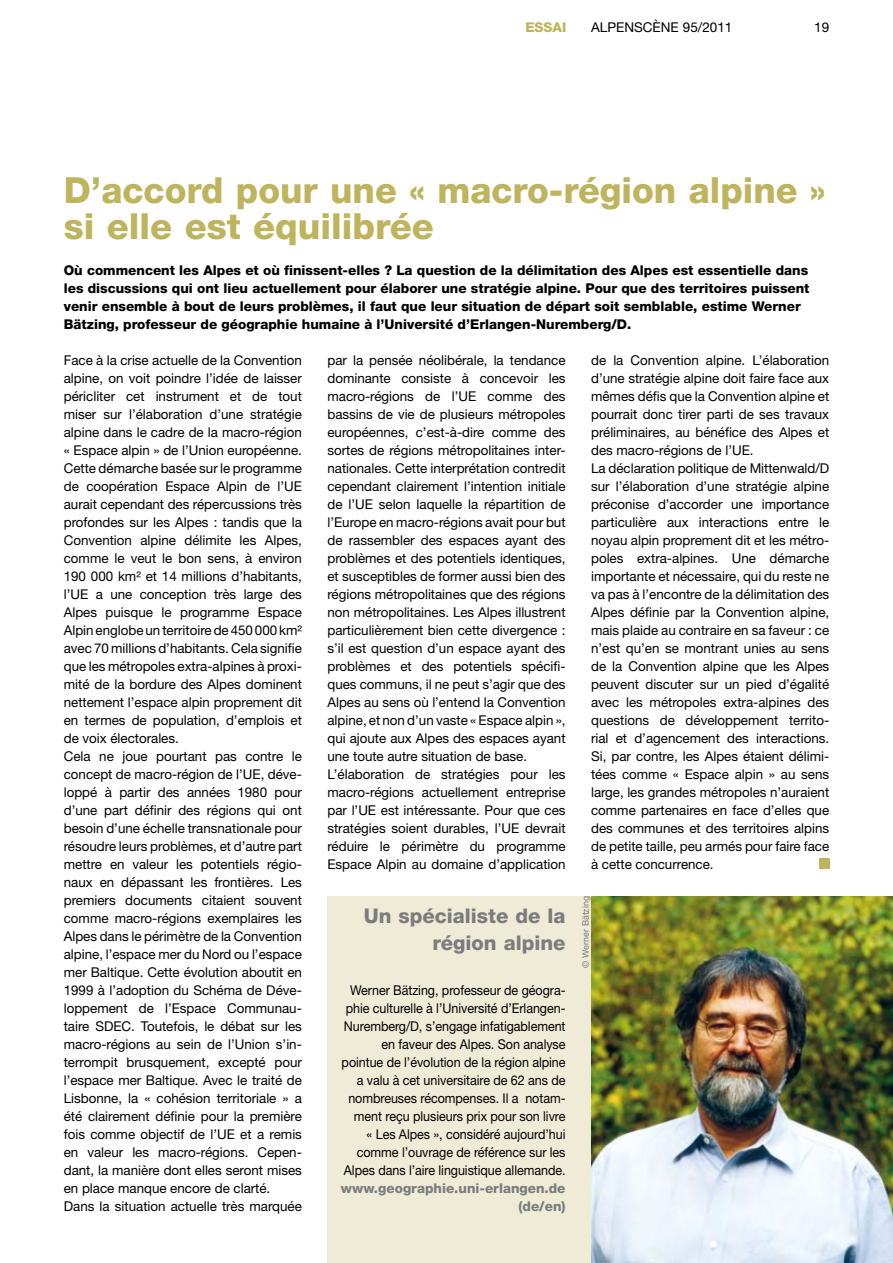
<style>
.page{position:relative;width:893px;height:1263px;background:#fff}
.page>*{position:absolute;margin:0;border:0;box-sizing:border-box;transform-origin:0 0}
.t1{font:800 36px/36px "Helvetica Neue LT Pro";color:#beb45e}
.t2{font:800 20.25px/27px "Helvetica Neue LT Pro";color:#7b7c7e;text-align:right}
.t3{font:13.5px/18px "Helvetica Neue LT Pro";color:#000}
.t4{font:13.5px/18px "Helvetica Neue LT Pro";color:#000;text-align:right;scale:.93 1}
.t5{font:800 13.5px/18px "Helvetica Neue LT Pro";color:#000}
.t6{font:800 13.5px/18px "Helvetica Neue LT Pro";color:#7b7c7e;text-align:right}
.t7{font:800 13.5px "Helvetica Neue LT Pro";color:#beb45e}
.t8{font:9px "Helvetica Neue LT Pro";color:#7b7c7e}
</style>
<div class="page">
<div style="left:327px;top:896px;width:264px;height:367px;background:#eeecd7"></div>
<img style="left:591px;top:896px;width:302px;height:367px">
<div style="left:819px;top:859px;width:10px;height:10px;background:#beb45e"></div>
<p class="t7" style="left:525px;top:19px;width:43px">ESSAi</p>
<p class="t3" style="left:591px;top:18px;width:143px">alpenscène 95/2011</p>
<p class="t3" style="left:814px;top:18px;width:17px">19</p>
<h1 class="t1" style="left:64px;top:172px;width:763px">D’accord pour une « macro-région alpine » si elle est équilibrée</h1>
<p class="t5" style="left:64px;top:261px;width:747px">Où commencent les Alpes et où finissent-elles ? La question de la délimitation des Alpes est essentielle dans les discussions qui ont lieu actuellement pour élaborer une stratégie alpine. Pour que des territoires puissent venir ensemble à bout de leurs problèmes, il faut que leur situation de départ soit semblable, estime Werner Bätzing, professeur de géographie humaine à l’Université d’Erlangen-Nuremberg/D.</p>
<p class="t3" style="left:64px;top:351px;width:240px">Face à la crise actuelle de la Convention alpine, on voit poindre l’idée de laisser péricliter cet instrument et de tout miser sur l’élaboration d’une stratégie alpine dans le cadre de la macro-région « Espace alpin » de l’Union européenne.<br>Cette démarche basée sur le programme de coopération Espace Alpin de l’UE aurait cependant des répercussions très profondes sur les Alpes : tandis que la Convention alpine délimite les Alpes, comme le veut le bon sens, à environ 190 000 km² et 14 millions d’habitants, l’UE a une conception très large des Alpes puisque le programme Espace Alpin englobe un territoire de 450 000 km² avec 70 millions d’habitants. Cela signifie que les métropoles extra-alpines à proxi&shy;mité de la bordure des Alpes dominent nettement l’espace alpin proprement dit en termes de population, d’emplois et de voix électorales.<br>Cela ne joue pourtant pas contre le concept de macro-région de l’UE, déve&shy;loppé à partir des années 1980 pour d’une part définir des régions qui ont besoin d’une échelle transnationale pour résoudre leurs problèmes, et d’autre part mettre en valeur les potentiels régio&shy;naux en dépassant les frontières. Les premiers documents citaient souvent comme macro-régions exemplaires les Alpes dans le périmètre de la Convention alpine, l’espace mer du Nord ou l’espace mer Baltique. Cette évolution aboutit en 1999 à l’adoption du Schéma de Déve&shy;loppement de l’Espace Communau&shy;taire SDEC. Toutefois, le débat sur les macro-régions au sein de l’Union s’in&shy;terrompit brusquement, excepté pour l’espace mer Baltique. Avec le traité de Lisbonne, la « cohésion territoriale » a été clairement définie pour la première fois comme objectif de l’UE et a remis en valeur les macro-régions. Cepen&shy;dant, la manière dont elles seront mises en place manque encore de clarté.<br>Dans la situation actuelle très marquée</p>
<p class="t3" style="left:327px;top:351px;width:240px">par la pensée néolibérale, la tendance dominante consiste à concevoir les macro-régions de l’UE comme des bassins de vie de plusieurs métropoles européennes, c’est-à-dire comme des sortes de régions métropolitaines inter&shy;nationales. Cette interprétation contredit cependant clairement l’intention initiale de l’UE selon laquelle la répartition de l’Europe en macro-régions avait pour but de rassembler des espaces ayant des problèmes et des potentiels identiques, et susceptibles de former aussi bien des régions métropolitaines que des régions non métropolitaines. Les Alpes illustrent particulièrement bien cette divergence : s’il est question d’un espace ayant des problèmes et des potentiels spécifi&shy;ques communs, il ne peut s’agir que des Alpes au sens où l’entend la Convention alpine, et non d’un vaste « Espace alpin », qui ajoute aux Alpes des espaces ayant une toute autre situation de base.<br>L’élaboration de stratégies pour les macro-régions actuellement entreprise par l’UE est intéressante. Pour que ces stratégies soient durables, l’UE devrait réduire le périmètre du programme Espace Alpin au domaine d’application</p>
<p class="t3" style="left:591px;top:351px;width:240px">de la Convention alpine. L’élaboration d’une stratégie alpine doit faire face aux mêmes défis que la Convention alpine et pourrait donc tirer parti de ses travaux préliminaires, au bénéfice des Alpes et des macro-régions de l’UE.<br>La déclaration politique de Mittenwald/D sur l’élaboration d’une stratégie alpine préconise d’accorder une importance particulière aux interactions entre le noyau alpin proprement dit et les métro&shy;poles extra-alpines. Une démarche importante et nécessaire, qui du reste ne va pas à l’encontre de la délimitation des Alpes définie par la Convention alpine, mais plaide au contraire en sa faveur : ce n’est qu’en se montrant unies au sens de la Convention alpine que les Alpes peuvent discuter sur un pied d’égalité avec les métropoles extra-alpines des questions de développement territo&shy;rial et d’agencement des interactions.<br>Si, par contre, les Alpes étaient délimi&shy;tées comme « Espace alpin » au sens large, les grandes métropoles n’auraient comme partenaires en face d’elles que des communes et des territoires alpins de petite taille, peu armés pour faire face à cette concurrence.</p>
<p class="t8" style="left:580px;top:968px;width:73px;rotate:-90deg">© Werner Bätzing</p>
<h2 class="t2" style="left:364px;top:902px;width:203px">Un spécialiste de la région alpine</h2>
<p class="t4" style="left:342px;top:981px;width:242px">Werner Bätzing, professeur de géogra&shy;phie culturelle à l’Université d’Erlangen-Nuremberg/D, s’engage infatigablement en faveur des Alpes. Son analyse pointue de l’évolution de la région alpine a valu à cet universitaire de 62 ans de nombreuses récompenses. Il a notam&shy;ment reçu plusieurs prix pour son livre<br>« Les Alpes », considéré aujourd’hui comme l’ouvrage de référence sur les Alpes dans l’aire linguistique allemande.</p>
<p class="t6" style="left:341px;top:1179px;width:226px">www.geographie.uni-erlangen.de (de/en)</p>
</div>
